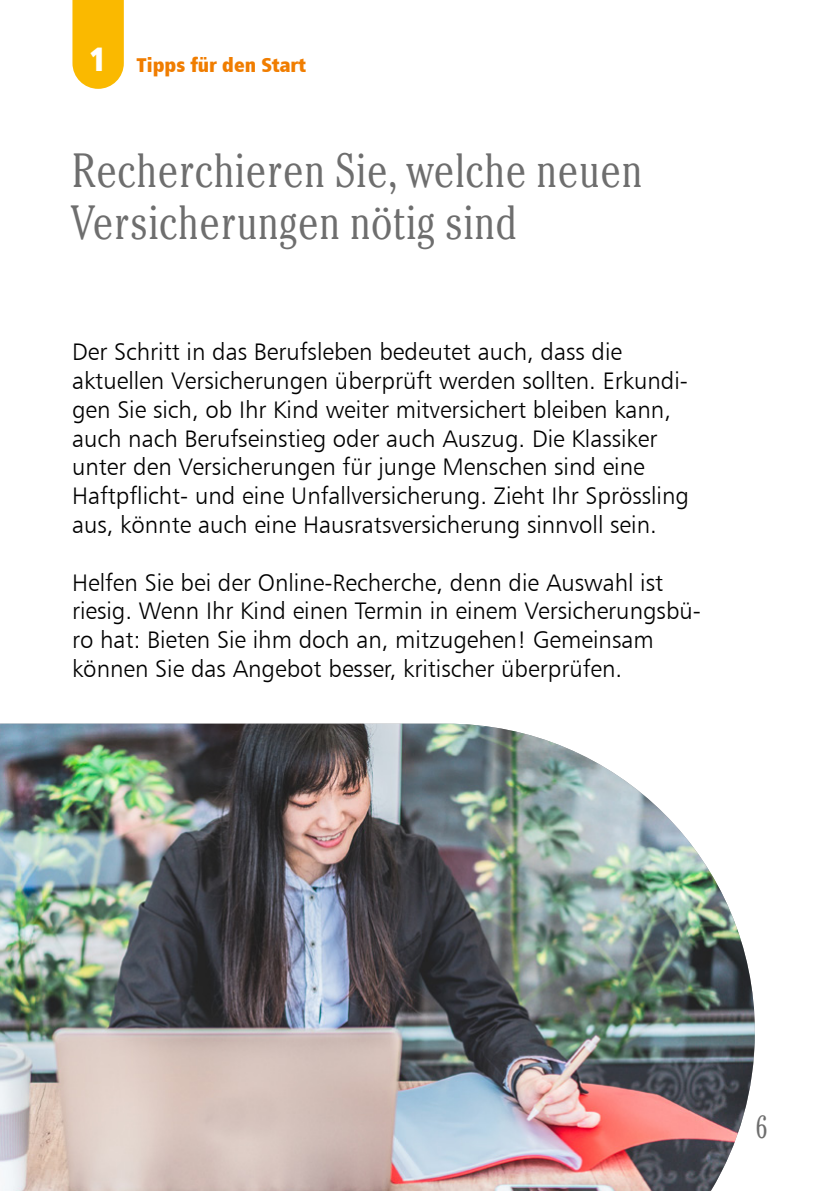
<style>
.page{position:relative;width:840px;height:1191px;background:#fff}
.page>*{position:absolute;margin:0;border:0;box-sizing:border-box;transform-origin:0 0}
.t1{font:300 condensed 48px/52px "Cheltenham";color:#6e6e6e}
.t2{font:300 condensed 32px "Cheltenham";color:#6e6e6e}
.t3{font:24px/28.8px "Humanist 777 BT Light B";color:#000}
.t4{font:20px "Humanist 777 BT Extra Black Cond B";color:#f07d00}
.s1{font-size:34px;color:#fff}
</style>
<div class="page">
<img style="left:0;top:723px;width:754px;height:468px">
<svg style="left:72px;top:0;width:52px;height:89px;background:#fabe13"></svg>
<p class="t4" style="left:89px;top:52px;width:218px"><span class="s1">1</span> Tipps für den Start</p>
<h1 class="t1" style="left:72px;top:144px;width:572px">Recherchieren Sie, welche neuen<br>Versicherungen nötig sind</h1>
<p class="t3" style="left:72px;top:337px;width:618px">Der Schritt in das Berufsleben bedeutet auch, dass die aktuellen Versicherungen überprüft werden sollten. Erkundi&shy;gen Sie sich, ob Ihr Kind weiter mitversichert bleiben kann, auch nach Berufseinstieg oder auch Auszug. Die Klassiker unter den Versicherungen für junge Menschen sind eine Haftpflicht- und eine Unfallversicherung. Zieht Ihr Sprössling aus, könnte auch eine Hausratsversicherung sinnvoll sein.</p>
<p class="t3" style="left:72px;top:567px;width:630px">Helfen Sie bei der Online-Recherche, denn die Auswahl ist riesig. Wenn Ihr Kind einen Termin in einem Versicherungsbü&shy;ro hat: Bieten Sie ihm doch an, mitzugehen! Gemeinsam können Sie das Angebot besser, kritischer überprüfen.</p>
<h2 class="t2" style="left:755px;top:1108px;width:14px">6</h2>
</div>
